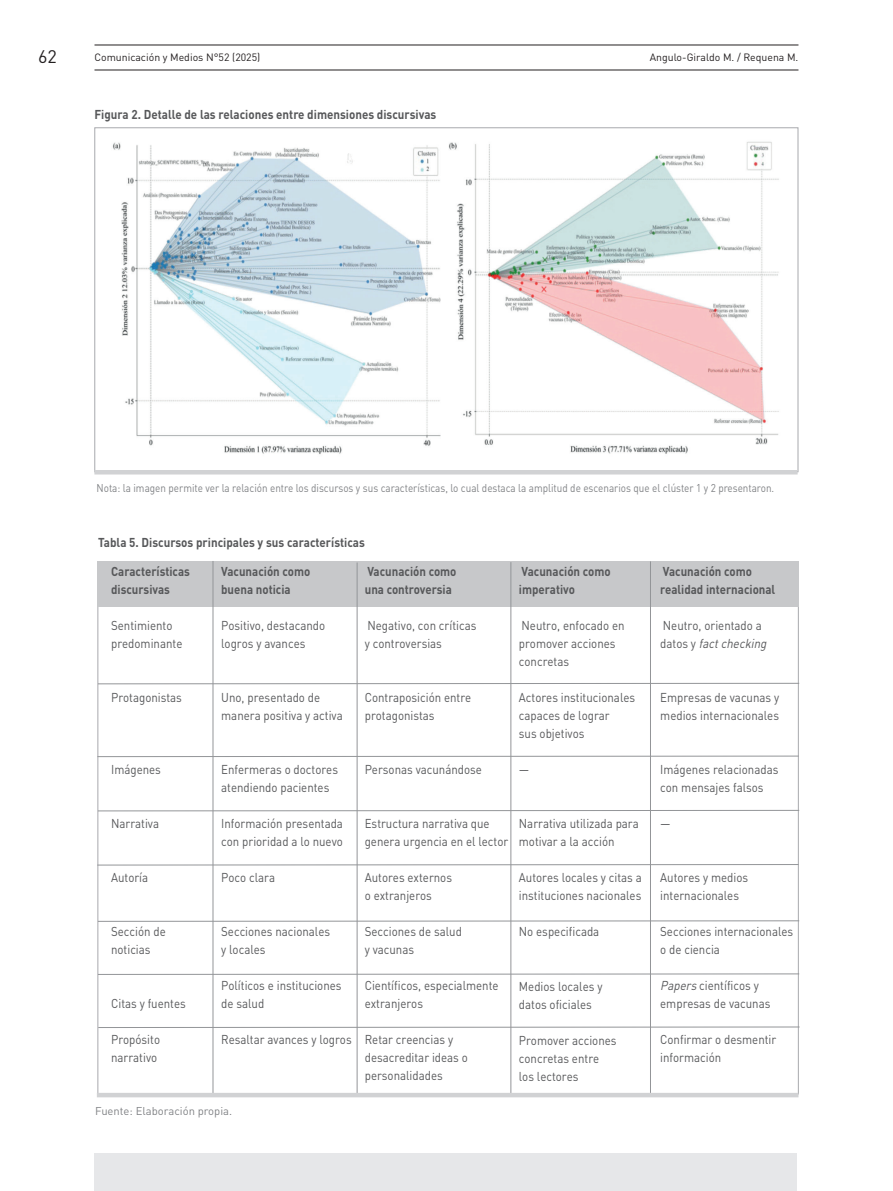
<style>
.page{position:relative;width:893px;height:1191px;background:#fff}
.page>*{position:absolute;margin:0;border:0;box-sizing:border-box;transform-origin:0 0}
.t1{font:18px "DIN Pro";color:#231f20}
.t2{font:12.75px/18px "DIN Pro";color:#57585a;scale:.9 1}
.t3{font:700 12.75px/18px "DIN Pro";color:#57585a;scale:.9 1}
.t4{font:700 12.75px "DIN Pro";color:#57585a;scale:.91 1}
.t5{font:11.25px "DIN Pro";color:#808285;scale:.88 1}
.t6{font:11.25px "DIN Pro";color:#808285}
.t7{font:10.5px "DIN Pro";color:#231f20}
.s1{font-style:italic}
</style>
<div class="page">
<hr style="left:94px;top:70px;width:704px;height:1px;background:#231f20">
<hr style="left:94px;top:45px;width:704px;height:1px;background:#231f20">
<div style="left:94px;top:1153px;width:703px;height:38px;background:#e6e7e9"></div>
<div style="left:97px;top:562px;width:702px;height:45px;background:#c7c8ca"></div>
<svg style="left:97px;top:755px;width:702px;height:2px"></svg>
<svg style="left:97px;top:864px;width:702px;height:1px"></svg>
<hr style="left:213px;top:561px;width:1px;height:533px;background:#939598">
<hr style="left:357px;top:562px;width:1px;height:532px;background:#939598">
<hr style="left:511px;top:562px;width:1px;height:533px;background:#939598">
<hr style="left:650px;top:561px;width:1px;height:532px;background:#939598">
<div style="left:97px;top:1092px;width:701px;height:5px;background:#d1d2d4"></div>
<svg style="left:98px;top:683px;width:702px;height:1px"></svg>
<svg style="left:98px;top:810px;width:702px;height:1px"></svg>
<svg style="left:98px;top:920px;width:702px;height:1px"></svg>
<svg style="left:98px;top:973px;width:702px;height:1px"></svg>
<svg style="left:98px;top:1026px;width:702px;height:2px"></svg>
<hr style="left:94px;top:470px;width:704px;height:4px;background:#d1d2d4">
<img style="left:113px;top:141px;width:666px;height:314px">
<h1 class="t1" style="left:38px;top:45px;width:20px">62</h1>
<p class="t7" style="left:94px;top:50px;width:167px">Comunicación y Medios N°52 (2025)</p>
<p class="t7" style="left:650px;top:50px;width:150px">Angulo-Giraldo M. / Requena M.</p>
<p class="t4" style="left:94px;top:104px;width:377px">Figura 2. Detalle de las relaciones entre dimensiones discursivas</p>
<p class="t5" style="left:97px;top:480px;width:772px">Nota: la imagen permite ver la relación entre los discursos y sus características, lo cual destaca la amplitud de escenarios que el clúster 1 y 2 presentaron.</p>
<p class="t4" style="left:98px;top:532px;width:295px">Tabla 5. Discursos principales y sus características</p>
<p class="t3" style="left:111px;top:561px;width:89px">Características discursivas</p>
<p class="t2" style="left:111px;top:616px;width:81px">Sentimiento predominante</p>
<p class="t2" style="left:111px;top:688px;width:80px">Protagonistas</p>
<p class="t2" style="left:111px;top:760px;width:57px">Imágenes</p>
<p class="t2" style="left:111px;top:814px;width:55px">Narrativa</p>
<p class="t2" style="left:111px;top:868px;width:43px">Autoría</p>
<p class="t2" style="left:111px;top:922px;width:62px">Sección de noticias</p>
<p class="t2" style="left:111px;top:994px;width:85px">Citas y fuentes</p>
<p class="t2" style="left:111px;top:1030px;width:56px">Propósito narrativo</p>
<p class="t3" style="left:221px;top:561px;width:101px">Vacunación como buena noticia</p>
<p class="t2" style="left:221px;top:616px;width:117px">Positivo, destacando logros y avances</p>
<p class="t2" style="left:221px;top:688px;width:137px">Uno, presentado de manera positiva y activa</p>
<p class="t2" style="left:221px;top:760px;width:131px">Enfermeras o doctores atendiendo pacientes</p>
<p class="t2" style="left:221px;top:814px;width:137px">Información presentada con prioridad a lo nuevo</p>
<p class="t2" style="left:221px;top:868px;width:61px">Poco clara</p>
<p class="t2" style="left:221px;top:922px;width:122px">Secciones nacionales y locales</p>
<p class="t2" style="left:221px;top:976px;width:135px">Políticos e instituciones de salud</p>
<p class="t2" style="left:221px;top:1030px;width:146px">Resaltar avances y logros</p>
<p class="t3" style="left:365px;top:561px;width:103px">Vacunación como una controversia</p>
<p class="t2" style="left:365px;top:616px;width:126px">Negativo, con críticas y controversias</p>
<p class="t2" style="left:365px;top:688px;width:120px">Contraposición entre protagonistas</p>
<p class="t2" style="left:365px;top:760px;width:132px">Personas vacunándose</p>
<p class="t3" style="left:519px;top:561px;width:103px">Vacunación como imperativo</p>
<p class="t2" style="left:519px;top:616px;width:119px">Neutro, enfocado en promover acciones concretas</p>
<p class="t2" style="left:519px;top:688px;width:131px">Actores institucionales capaces de lograr<br>sus objetivos</p>
<p class="t2" style="left:519px;top:760px;width:13px">—</p>
<p class="t2" style="left:365px;top:814px;width:161px">Estructura narrativa que genera urgencia en el lector</p>
<p class="t2" style="left:365px;top:868px;width:99px">Autores externos o extranjeros</p>
<p class="t2" style="left:365px;top:922px;width:109px">Secciones de salud y vacunas</p>
<p class="t2" style="left:365px;top:976px;width:150px">Científicos, especialmente extranjeros</p>
<p class="t2" style="left:365px;top:1030px;width:116px">Retar creencias y desacreditar ideas o personalidades</p>
<p class="t2" style="left:519px;top:814px;width:135px">Narrativa utilizada para motivar a la acción</p>
<p class="t2" style="left:519px;top:868px;width:138px">Autores locales y citas a instituciones nacionales</p>
<p class="t2" style="left:519px;top:922px;width:91px">No especificada</p>
<p class="t2" style="left:519px;top:976px;width:94px">Medios locales y datos oficiales</p>
<p class="t2" style="left:519px;top:1030px;width:110px">Promover acciones concretas entre los lectores</p>
<p class="t3" style="left:660px;top:561px;width:129px">Vacunación como realidad internacional</p>
<p class="t2" style="left:660px;top:616px;width:123px">Neutro, orientado a<br>d a t o s y <span class="s1">factchecking</span></p>
<p class="t2" style="left:660px;top:688px;width:134px">Empresas de vacunas y medios internacionales</p>
<p class="t2" style="left:660px;top:760px;width:133px">Imágenes relacionadas con mensajes falsos</p>
<p class="t2" style="left:660px;top:814px;width:13px">—</p>
<p class="t2" style="left:660px;top:868px;width:99px">Autores y medios internacionales</p>
<p class="t2" style="left:660px;top:922px;width:149px">Secciones internacionales o de ciencia</p>
<p class="t2" style="left:660px;top:976px;width:124px"><span class="s1">Papers</span>científicos y empresas de vacunas</p>
<p class="t2" style="left:660px;top:1030px;width:131px">Confirmar o desmentir información</p>
<p class="t6" style="left:95px;top:1103px;width:139px">Fuente: Elaboración propia.</p>
</div>
